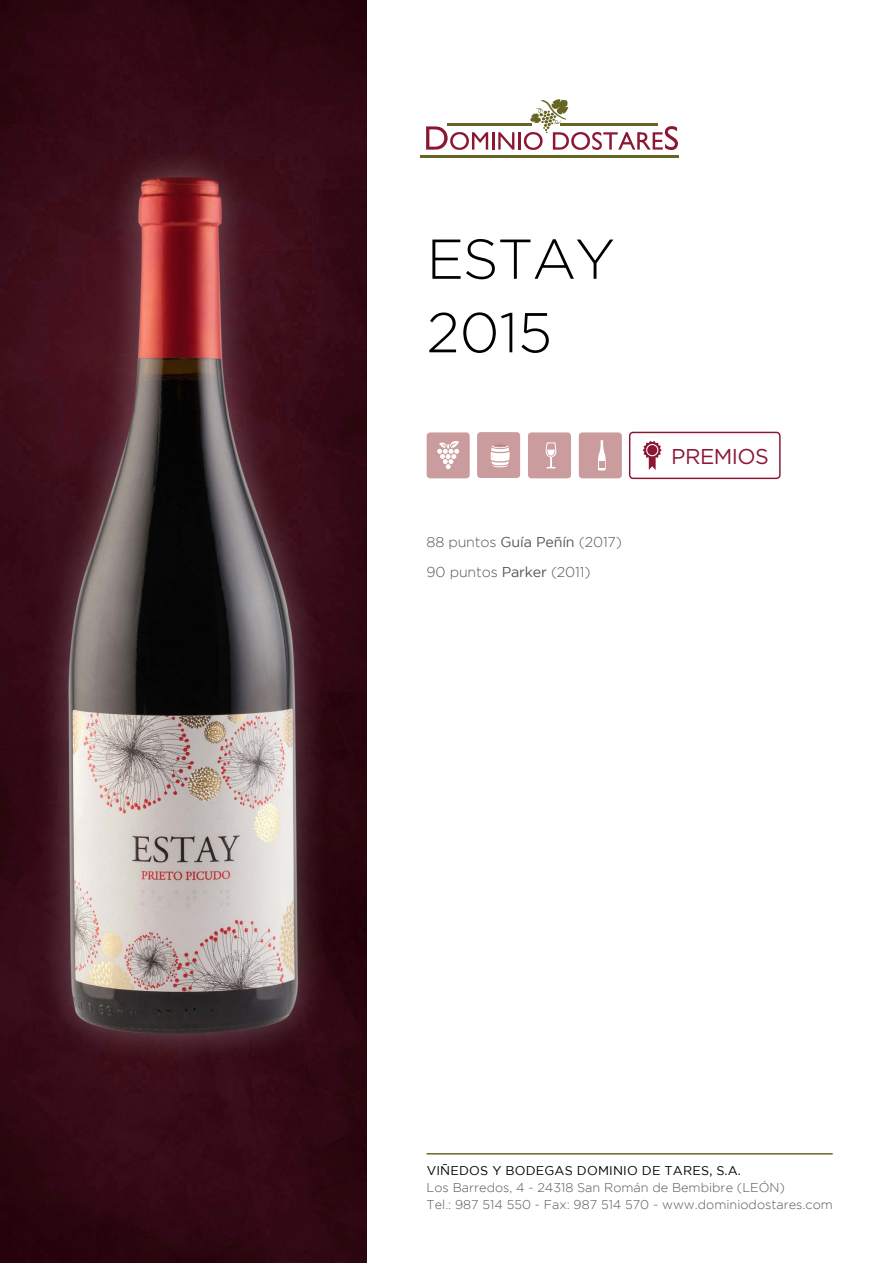
<style>
.page{position:relative;width:893px;height:1263px;background:#fff}
.page>*{position:absolute;margin:0;border:0;box-sizing:border-box;transform-origin:0 0}
.t1{font:300 56.1px/73.5px "Gotham";letter-spacing:-.025em;color:#000}
.t2{font:21.45px "Gotham";letter-spacing:-.025em;color:#8b1733}
.t3{font:300 14.25px/29.4px "Gotham";letter-spacing:-.01em;color:#56565a}
.t4{font:300 12.75px/17px "Gotham";color:#56565a}
.t5{font:12.75px "Gotham";letter-spacing:.015em;color:#000}
.s1{font-weight:400}
</style>
<div class="page">
<div style="left:629px;top:432px;width:152px;height:47px;border:1px solid #8b1733;border-radius:3px"></div>
<div style="left:528px;top:432px;width:43px;height:46px;background:#cb9c9d;border-radius:3px"></div>
<div style="left:427px;top:432px;width:43px;height:46px;background:#cb9c9d;border-radius:3px"></div>
<svg style="left:437px;top:441px;width:22px;height:28px"></svg>
<svg style="left:545px;top:442px;width:12px;height:27px"></svg>
<svg style="left:643px;top:441px;width:19px;height:29px"></svg>
<div style="left:646px;top:444px;width:12px;height:12px;border:1px solid #fff;border-radius:50%"></div>
<hr style="left:427px;top:1153px;width:405px;height:1px;background:#676523">
<div style="left:477px;top:432px;width:43px;height:46px;background:#cb9c9d;border-radius:3px"></div>
<svg style="left:490px;top:444px;width:20px;height:23px"></svg>
<div style="left:579px;top:432px;width:43px;height:46px;background:#cb9c9d;border-radius:3px"></div>
<svg style="left:598px;top:440px;width:8px;height:30px"></svg>
<svg style="left:426px;top:126px;width:88px;height:24px"></svg>
<hr style="left:518px;top:132px;width:3px;height:18px;background:#8b1733">
<svg style="left:524px;top:99px;width:154px;height:51px"></svg>
<hr style="left:447px;top:124px;width:85px;height:2px;background:#676523">
<hr style="left:560px;top:124px;width:98px;height:2px;background:#676523">
<hr style="left:420px;top:155px;width:259px;height:2px;background:#676523">
<img style="left:0;top:0;width:366px;height:1263px">
<div style="left:34px;top:142px;width:298px;height:926px;background:#fff;opacity:.3"></div>
<img style="left:43px;top:167px;width:267px;height:879px">
<h1 class="t1" style="left:427px;top:221px;width:190px">ESTAY<br>2015</h1>
<p class="t3" style="left:427px;top:527px;width:197px">88 puntos <span class="s1">Guía Peñín</span> (2017)<br>90 puntos <span class="s1">Parker</span> (2011)</p>
<h2 class="t2" style="left:671px;top:445px;width:99px">PREMIOS</h2>
<p class="t5" style="left:427px;top:1163px;width:316px">VIÑEDOS Y BODEGAS DOMINIO DE TARES, S.A.</p>
<p class="t4" style="left:427px;top:1179px;width:408px">Los Barredos, 4 - 24318 San Román de Bembibre (LEÓN)<br>Tel.: 987 514 550 - Fax: 987 514 570 - www.dominiodostares.com</p>
</div>
